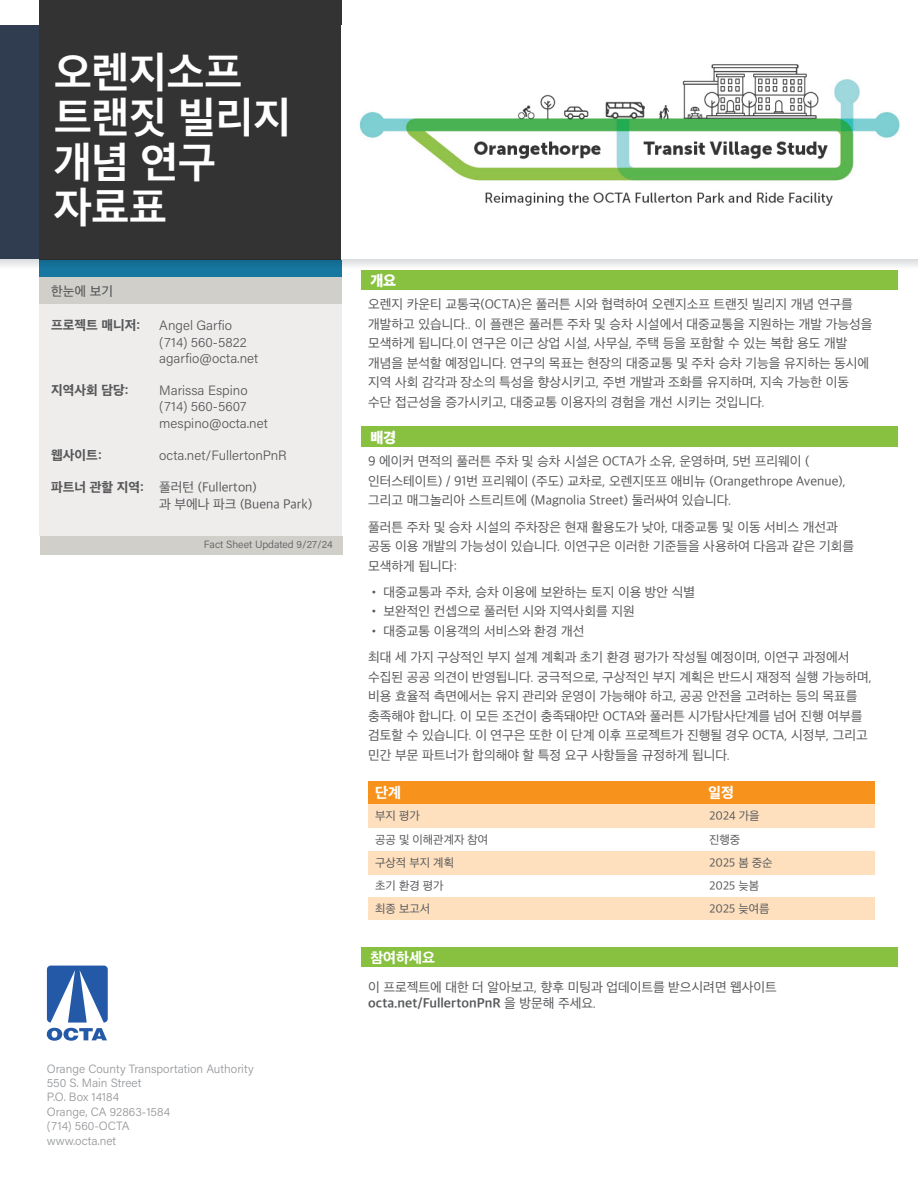
<style>
.page{position:relative;width:918px;height:1188px;background:#fff}
.page>*{position:absolute;margin:0;border:0;box-sizing:border-box;transform-origin:0 0}
.t1{font:700 43.5px/45px "Apple SD Gothic Neo";color:#fff}
.t2{font:800 15px "Apple SD Gothic Neo";color:#fff}
.t3{font:800 15px "Apple SD Gothic Neo";color:#fff}
.t4{font:13.5px/19.5px "Apple SD Gothic Neo";color:#57585a}
.t5{font:300 13.5px/16.2px "Acumin Pro";color:#57585a}
.t6{font:800 13.5px "Apple SD Gothic Neo";color:#57585a}
.t7{font:500 13.5px "Apple SD Gothic Neo";color:#57585a}
.t8{font:300 12px/14.4px "Acumin Pro";color:#95979a}
.t9{font:12px "Apple SD Gothic Neo";color:#57585a}
.t10{font:300 10.5px "Acumin Pro";color:#57585a}
.s1{font-weight:800}
.s2{font-weight:700}
</style>
<div class="page">
<div style="left:368px;top:897px;width:334px;height:23px;background:#fee0bf"></div>
<div style="left:702px;top:897px;width:173px;height:23px;background:#fee0bf"></div>
<div style="left:368px;top:851px;width:334px;height:24px;background:#fee0bf"></div>
<div style="left:702px;top:851px;width:173px;height:24px;background:#fee0bf"></div>
<div style="left:39px;top:290px;width:303px;height:246px;background:#efedec"></div>
<div style="left:39px;top:277px;width:303px;height:27px;background:#d0cfca"></div>
<div style="left:368px;top:781px;width:507px;height:23px;background:#f7931d"></div>
<div style="left:368px;top:804px;width:334px;height:23px;background:#fee0bf"></div>
<div style="left:702px;top:804px;width:173px;height:23px;background:#fee0bf"></div>
<div style="left:39px;top:177px;width:303px;height:100px;background:#1678a1"></div>
<div style="left:0;top:25px;width:325px;height:234px;background:#303c4f"></div>
<div style="left:39px;top:0;width:303px;height:259px;background:#323332"></div>
<div style="left:362px;top:271px;width:536px;height:19px;background:#87c13f"></div>
<img style="left:359px;top:64px;width:541px;height:142px">
<img style="left:0;top:259px;width:918px;height:14px">
<div style="left:40px;top:536px;width:302px;height:19px;background:#d0cfca"></div>
<div style="left:362px;top:426px;width:536px;height:20px;background:#87c13f"></div>
<div style="left:362px;top:947px;width:536px;height:19px;background:#87c13f"></div>
<svg style="left:47px;top:966px;width:61px;height:75px"></svg>
<p class="t1" style="left:54px;top:47px;width:239px">오렌지소프 트랜짓 빌리지 개념 연구 자료표</p>
<h5 class="t7" style="left:51px;top:282px;width:63px">한눈에 보기</h5>
<p class="t6" style="left:51px;top:316px;width:91px">프로젝트 매니저:</p>
<p class="t5" style="left:159px;top:317px;width:100px">Angel Garfio (714) 560-5822 agarfio@octa.net</p>
<p class="t6" style="left:51px;top:380px;width:79px">지역사회 담당:</p>
<p class="t5" style="left:159px;top:382px;width:110px">Marissa Espino (714) 560-5607 mespino@octa.net</p>
<p class="t6" style="left:51px;top:445px;width:52px">웹사이트:</p>
<p class="t5" style="left:159px;top:447px;width:129px">octa.net/FullertonPnR</p>
<p class="t4" style="left:159px;top:479px;width:155px;line-height:16.2px;text-indent:-108px"><span class="s1">파트너 관할 지역:</span> 풀러턴 (Fullerton)<br>과 부에나 파크 (Buena Park)</p>
<p class="t10" style="left:204px;top:537px;width:130px">Fact Sheet Updated 9/27/24</p>
<p class="t8" style="left:47px;top:1061px;width:208px">Orange County Transportation Authority<br>550 S. Main Street<br>P.O. Box 14184<br>Orange, CA 92863-1584<br>(714) 560-OCTA<br>www.octa.net</p>
<p class="t3" style="left:370px;top:269px;width:27px">개요</p>
<p class="t4" style="left:368px;top:294px;width:506px">오렌지 카운티 교통국(OCTA)은 풀러튼 시와 협력하여 오렌지소프 트랜짓 빌리지 개념 연구를 개발하고 있습니다.. 이 플랜은 풀러튼 주차 및 승차 시설에서 대중교통을 지원하는 개발 가능성을 모색하게 됩니다.이 연구은 이근 상업 시설, 사무실, 주택 등을 포함할 수 있는 복합 용도 개발 개념을 분석할 예정입니다. 연구의 목표는 현장의 대중교통 및 주차 승차 기능을 유지하는 동시에 지역 사회 감각과 장소의 특성을 향상시키고, 주변 개발과 조화를 유지하며, 지속 가능한 이동 수단 접근성을 증가시키고, 대중교통 이용자의 경험을 개선 시키는 것입니다.</p>
<p class="t3" style="left:370px;top:426px;width:27px">배경</p>
<p class="t4" style="left:368px;top:451px;width:479px">9 에이커 면적의 풀러튼 주차 및 승차 시설은 OCTA가 소유, 운영하며, 5번 프리웨이 ( 인터스테이트) / 91번 프리웨이 (주도) 교차로, 오렌지또프 애비뉴 (Orangethrope Avenue), 그리고 매그놀리아 스트리트에 (Magnolia Street) 둘러싸여 있습니다.</p>
<p class="t4" style="left:368px;top:516px;width:487px">풀러튼 주차 및 승차 시설의 주차장은 현재 활용도가 낮아, 대중교통 및 이동 서비스 개선과 공동 이용 개발의 가능성이 있습니다. 이연구은 이러한 기준들을 사용하여 다음과 같은 기회를 모색하게 됩니다:</p>
<p class="t4" style="left:368px;top:582px;width:328px">• 대중교통과 주차, 승차 이용에 보완하는 토지 이용 방안 식별</p>
<p class="t4" style="left:368px;top:601px;width:268px">• 보완적인 컨셉으로 풀러턴 시와 지역사회를 지원</p>
<p class="t4" style="left:368px;top:621px;width:218px">• 대중교통 이용객의 서비스와 환경 개선</p>
<p class="t4" style="left:368px;top:647px;width:505px">최대 세 가지 구상적인 부지 설계 계획과 초기 환경 평가가 작성될 예정이며, 이연구 과정에서 수집된 공공 의견이 반영됩니다. 궁극적으로, 구상적인 부지 계획은 반드시 재정적 실행 가능하며, 비용 효율적 측면에서는 유지 관리와 운영이 가능해야 하고, 공공 안전을 고려하는 등의 목표를 충족해야 합니다. 이 모든 조건이 충족돼야만 OCTA와 풀러튼 시가탐사단계를 넘어 진행 여부를 검토할 수 있습니다. 이 연구은 또한 이 단계 이후 프로젝트가 진행될 경우 OCTA, 시정부, 그리고 민간 부문 파트너가 합의해야 할 특정 요구 사항들을 규정하게 됩니다.</p>
<p class="t2" style="left:375px;top:782px;width:27px">단계</p>
<p class="t2" style="left:708px;top:782px;width:27px">일정</p>
<p class="t9" style="left:375px;top:808px;width:46px">부지 평가</p>
<p class="t9" style="left:709px;top:808px;width:52px">2024 가을</p>
<p class="t9" style="left:375px;top:831px;width:115px">공공 및 이해관계자 참여</p>
<p class="t9" style="left:709px;top:831px;width:33px">진행중</p>
<p class="t9" style="left:375px;top:855px;width:80px">구상적 부지 계획</p>
<p class="t9" style="left:709px;top:855px;width:65px">2025 봄 중순</p>
<p class="t9" style="left:375px;top:878px;width:70px">초기 환경 평가</p>
<p class="t9" style="left:709px;top:878px;width:52px">2025 늦봄</p>
<p class="t9" style="left:375px;top:901px;width:57px">최종 보고서</p>
<p class="t9" style="left:709px;top:901px;width:62px">2025 늦여름</p>
<p class="t2" style="left:370px;top:947px;width:66px">참여하세요</p>
<p class="t4" style="left:368px;top:978px;width:410px;line-height:16.5px">이 프로젝트에 대한 더 알아보고, 향후 미팅과 업데이트를 받으시려면 웹사이트 <span class="s2">octa.net/FullertonPnR</span> 을 방문해 주세요.</p>
</div>
